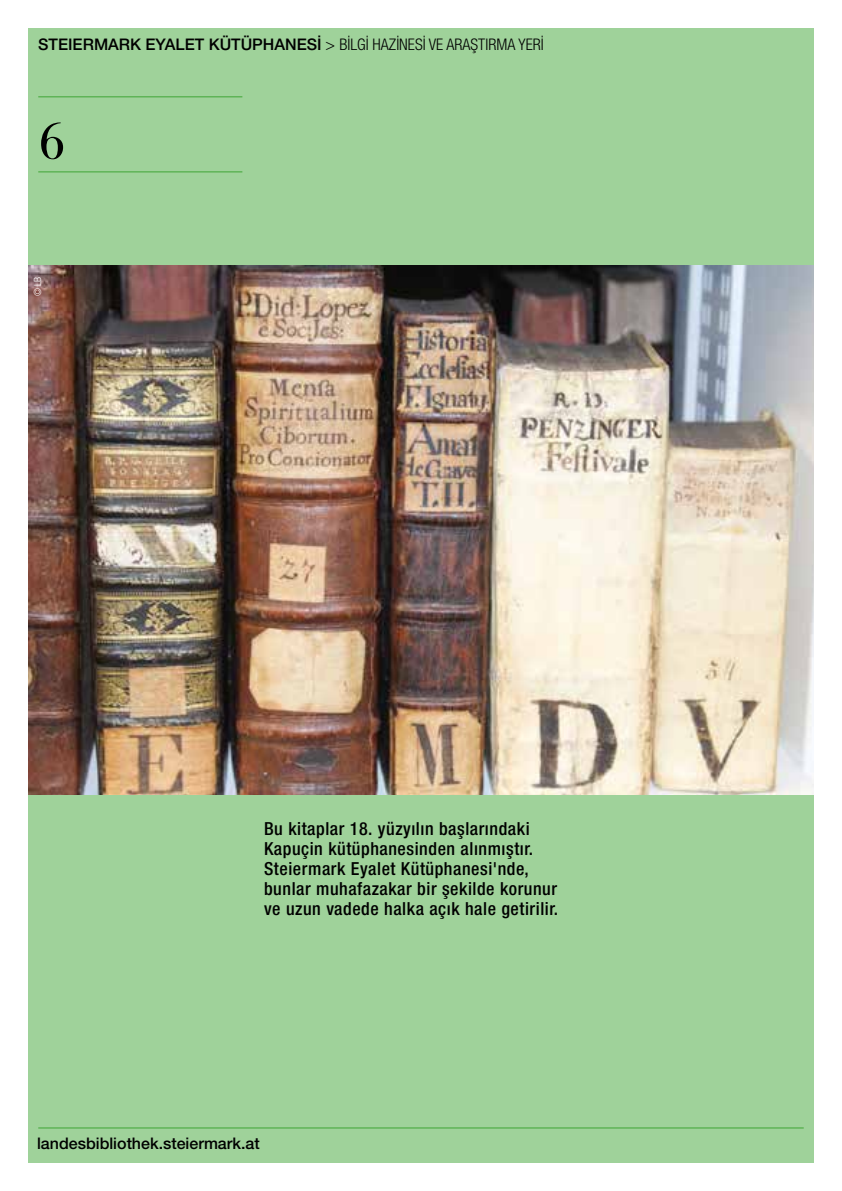
<style>
.page{position:relative;width:842px;height:1191px;background:#fff}
.page>*{position:absolute;margin:0;border:0;box-sizing:border-box;transform-origin:0 0}
.t1{font:51px "Bodoni Svty Two ITCTT";color:#000}
.t2{font:500 condensed 18px/20px "Helvetica Neue LT Pro";letter-spacing:.03em;color:#000}
.t3{font:300 condensed 16px "Helvetica Neue LT Pro";color:#000}
.t4{font:500 16px "Helvetica Neue LT Pro";color:#000}
.t5{font:300 condensed 10px "Helvetica Neue LT Pro";color:#fff}
.s1{font-weight:500;font-stretch:normal}
.s2{font-stretch:normal}
</style>
<div class="page">
<div style="left:28px;top:28px;width:786px;height:1134px;background:#9fd29a"></div>
<hr style="left:38px;top:96px;width:204px;height:1px;background:#3fa535">
<hr style="left:38px;top:171px;width:204px;height:1px;background:#3fa535">
<hr style="left:38px;top:1127px;width:766px;height:1px;background:#3fa535">
<img style="left:28px;top:266px;width:786px;height:528px">
<p class="t3" style="left:38px;top:35px;width:507px"><span class="s1">STEIERMARK EYALET KÜTÜPHANESİ</span> <span class="s2">&gt;</span> BİLGİ HAZİNESİ VE ARAŞTIRMA YERİ</p>
<h1 class="t1" style="left:38px;top:100px;width:29px">6</h1>
<p class="t5" style="left:32px;top:296px;width:21px;rotate:-90deg">© LB</p>
<p class="t2" style="left:264px;top:818px;width:296px">Bu kitaplar 18. yüzyılın başlarındaki Kapuçin kütüphanesinden alınmıştır.<br>Steiermark Eyalet Kütüphanesi'nde, bunlar muhafazakar bir şekilde korunur ve uzun vadede halka açık hale getirilir.</p>
<p class="t4" style="left:37px;top:1133px;width:224px">landesbibliothek.steiermark.at</p>
</div>
